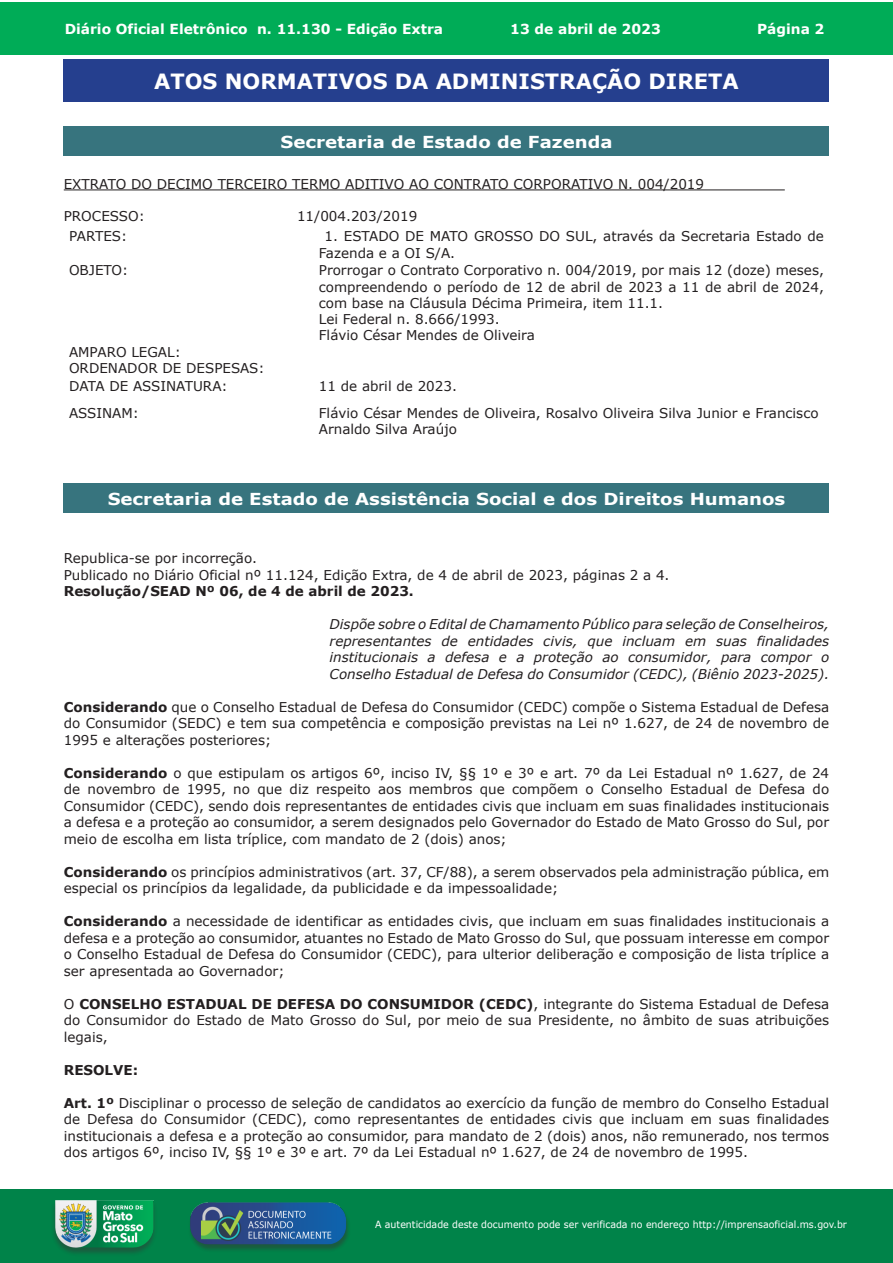
<style>
.page{position:relative;width:893px;height:1263px;background:#fff}
.page>*{position:absolute;margin:0;border:0;box-sizing:border-box;transform-origin:0 0}
.t1{font:700 21px "Verdana";color:#fff}
.t2{font:700 16.5px "Verdana";color:#fff;scale:1.1 1}
.t3{font:700 13.8px "Verdana";color:#fff}
.t4{font:13.5px/16.5px "Verdana";color:#231f20}
.t5{font:italic 13.5px/16.5px "Verdana";color:#231f20;text-align:justify}
.t6{font:700 13.5px "Verdana";color:#231f20}
.t7{font:9.9px "Verdana";color:#fff;scale:.95 1}
.s1{font-weight:700}
</style>
<div class="page">
<div style="left:0;top:2px;width:893px;height:53px;background:#00ac57"></div>
<div style="left:1px;top:1189px;width:892px;height:74px;background:#008349"></div>
<img style="left:49px;top:1198px;width:111px;height:61px">
<img style="left:185px;top:1201px;width:168px;height:54px">
<hr style="left:64px;top:190px;width:721px;height:1px;background:#231f20">
<div style="left:64px;top:60px;width:765px;height:42px;background:#253f8e"></div>
<div style="left:64px;top:127px;width:765px;height:29px;background:#37747e"></div>
<div style="left:64px;top:483px;width:765px;height:30px;background:#37747e"></div>
<p class="t3" style="left:65px;top:20px;width:380px">Diário Oficial Eletrônico n. 11.130 - Edição Extra</p>
<p class="t3" style="left:510px;top:20px;width:152px">13 de abril de 2023</p>
<p class="t3" style="left:757px;top:20px;width:69px">Página 2</p>
<h1 class="t1" style="left:154px;top:66px;width:586px">ATOS NORMATIVOS DA ADMINISTRAÇÃO DIRETA</h1>
<p class="t2" style="left:280px;top:130px;width:303px">Secretaria de Estado de Fazenda</p>
<p class="t4" style="left:64px;top:175px;width:642px">EXTRATO DO DECIMO TERCEIRO TERMO ADITIVO AO CONTRATO CORPORATIVO N. 004/2019</p>
<p class="t4" style="left:64px;top:208px;width:83px">PROCESSO:</p>
<p class="t4" style="left:297px;top:208px;width:122px">11/004.203/2019</p>
<p class="t4" style="left:69px;top:228px;width:60px">PARTES:</p>
<p class="t4" style="left:319px;top:228px;width:507px;text-indent:6px">1. ESTADO DE MATO GROSSO DO SUL, através da Secretaria Estado de<br>Fazenda e a OI S/A.</p>
<p class="t4" style="left:69px;top:262px;width:61px">OBJETO:</p>
<p class="t4" style="left:319px;top:262px;width:507px">Prorrogar o Contrato Corporativo n. 004/2019, por mais 12 (doze) meses, compreendendo o período de 12 de abril de 2023 a 11 de abril de 2024, com base na Cláusula Décima Primeira, item 11.1.<br>Lei Federal n. 8.666/1993.<br>Flávio César Mendes de Oliveira</p>
<p class="t4" style="left:69px;top:343px;width:197px">AMPARO LEGAL:<br>ORDENADOR DE DESPESAS:</p>
<p class="t4" style="left:69px;top:377px;width:160px">DATA DE ASSINATURA:</p>
<p class="t4" style="left:319px;top:377px;width:140px">11 de abril de 2023.</p>
<p class="t4" style="left:69px;top:404px;width:72px">ASSINAM:</p>
<p class="t4" style="left:319px;top:404px;width:501px">Flávio César Mendes de Oliveira, Rosalvo Oliveira Silva Junior e Francisco<br>Arnaldo Silva Araújo</p>
<p class="t2" style="left:108px;top:487px;width:617px">Secretaria de Estado de Assistência Social e dos Direitos Humanos</p>
<p class="t4" style="left:64px;top:550px;width:607px">Republica-se por incorreção.<br>Publicado no Diário Oficial nº 11.124, Edição Extra, de 4 de abril de 2023, páginas 2 a 4.</p>
<p class="t6" style="left:64px;top:582px;width:352px">Resolução/SEAD Nº 06, de 4 de abril de 2023.</p>
<p class="t5" style="left:330px;top:616px;width:501px">Dispõe sobre o Edital de Chamamento Público para seleção de Conselheiros, representantes de entidades civis, que incluam em suas finalidades institucionais a defesa e a proteção ao consumidor, para compor o Conselho Estadual de Defesa do Consumidor (CEDC), (Biênio 2023-2025).</p>
<p class="t4" style="left:64px;top:699px;width:767px;text-align:justify"><span class="s1">Considerando</span> que o Conselho Estadual de Defesa do Consumidor (CEDC) compõe o Sistema Estadual de Defesa do Consumidor (SEDC) e tem sua competência e composição previstas na Lei nº 1.627, de 24 de novembro de 1995 e alterações posteriores;</p>
<p class="t4" style="left:64px;top:765px;width:767px;text-align:justify"><span class="s1">Considerando</span> o que estipulam os artigos 6º, inciso IV, §§ 1º e 3º e art. 7º da Lei Estadual nº 1.627, de 24 de novembro de 1995, no que diz respeito aos membros que compõem o Conselho Estadual de Defesa do Consumidor (CEDC), sendo dois representantes de entidades civis que incluam em suas finalidades institucionais a defesa e a proteção ao consumidor, a serem designados pelo Governador do Estado de Mato Grosso do Sul, por meio de escolha em lista tríplice, com mandato de 2 (dois) anos;</p>
<p class="t4" style="left:64px;top:864px;width:767px"><span class="s1">Considerando</span> os princípios administrativos (art. 37, CF/88), a serem observados pela administração pública, em especial os princípios da legalidade, da publicidade e da impessoalidade;</p>
<p class="t4" style="left:64px;top:913px;width:767px;text-align:justify"><span class="s1">Considerando</span> a necessidade de identificar as entidades civis, que incluam em suas finalidades institucionais a defesa e a proteção ao consumidor, atuantes no Estado de Mato Grosso do Sul, que possuam interesse em compor o Conselho Estadual de Defesa do Consumidor (CEDC), para ulterior deliberação e composição de lista tríplice a ser apresentada ao Governador;</p>
<p class="t4" style="left:64px;top:996px;width:767px;text-align:justify">O <span class="s1">CONSELHO ESTADUAL DE DEFESA DO CONSUMIDOR (CEDC)</span>, integrante do Sistema Estadual de Defesa do Consumidor do Estado de Mato Grosso do Sul, por meio de sua Presidente, no âmbito de suas atribuições legais,</p>
<p class="t6" style="left:64px;top:1060px;width:76px">RESOLVE:</p>
<p class="t4" style="left:64px;top:1095px;width:767px;text-align:justify"><span class="s1">Art. 1º</span> Disciplinar o processo de seleção de candidatos ao exercício da função de membro do Conselho Estadual de Defesa do Consumidor (CEDC), como representantes de entidades civis que incluam em suas finalidades institucionais a defesa e a proteção ao consumidor, para mandato de 2 (dois) anos, não remunerado, nos termos dos artigos 6º, inciso IV, §§ 1º e 3º e art. 7º da Lei Estadual nº 1.627, de 24 de novembro de 1995.</p>
<p class="t7" style="left:375px;top:1218px;width:498px">A autenticidade deste documento pode ser verificada no endereço http://imprensaoficial.ms.gov.br</p>
</div>
